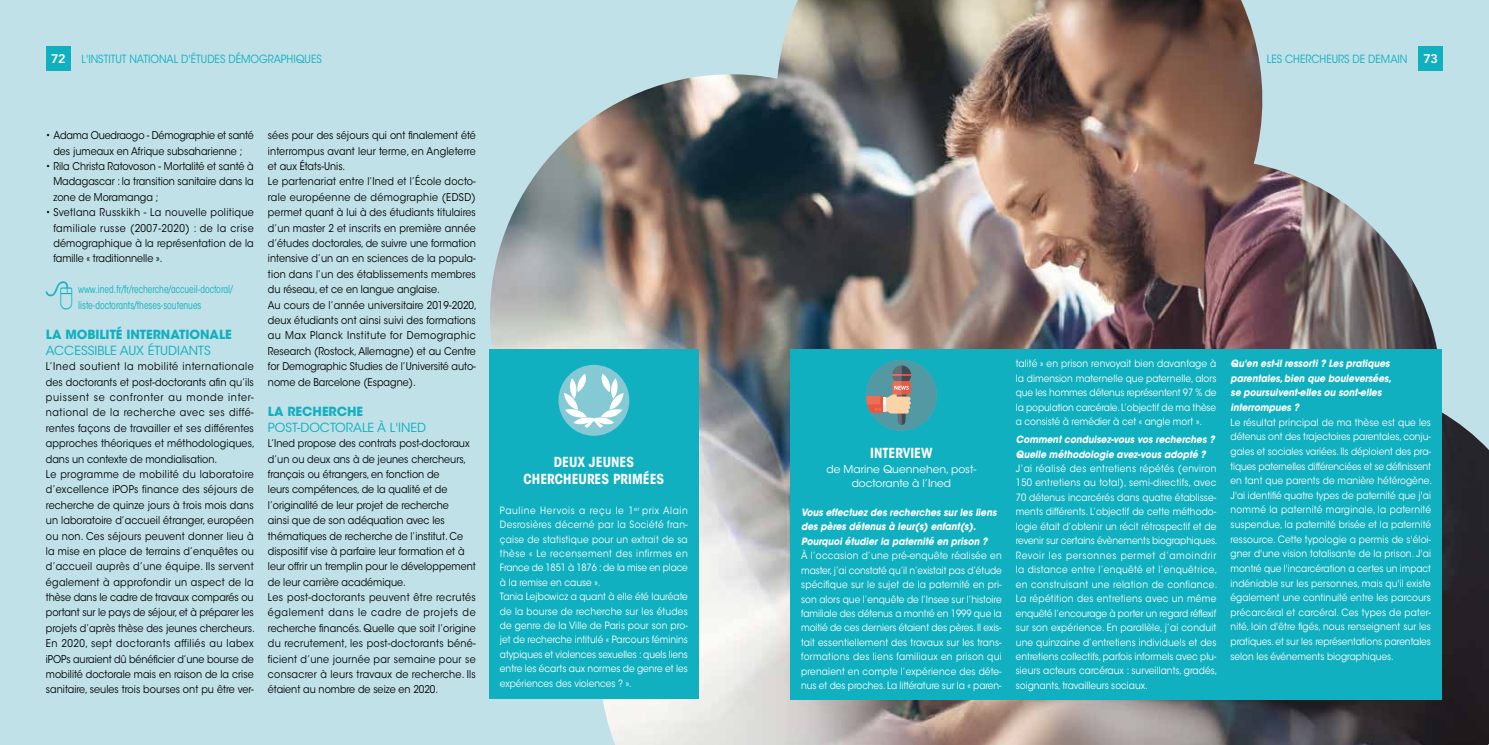
<style>
.page{position:relative;width:1489px;height:745px;background:#fff}
.page>*{position:absolute;margin:0;border:0;box-sizing:border-box;transform-origin:0 0}
.t1{font:700 condensed 13.75px/17.5px "ITC Avant Garde Std";color:#fff;text-align:center}
.t2{font:12.5px "ITC Avant Garde Std";color:#11b0c0}
.t3{font:700 12.5px "ITC Avant Garde Std";color:#11b0c0}
.t4{font:800 12.5px "Avenir LT Std";color:#fff}
.t5{font:11.25px "ITC Avant Garde Std";color:#11b0c0;scale:.9 1}
.t6{font:10.62px/15.4px "ITC Avant Garde Std";letter-spacing:.005em;color:#000;scale:.9 1}
.t7{font:condensed 10.62px/15.4px "ITC Avant Garde Std";color:#11b0c0;scale:.9 1}
.t8{font:10.62px/14.4px "ITC Avant Garde Std";color:#fff;text-align:center}
.t9{font:10px/14.4px "ITC Avant Garde Std";color:#fff;text-align:justify;scale:.9 1}
.t10{font:italic 700 10px/14.6px "ITC Avant Garde Std";color:#fff;scale:.9 1}
</style>
<div class="page">
<div style="left:0;top:0;width:1488px;height:744px;background:#c0e1e7"></div>
<img style="left:490px;top:0;width:998px;height:744px">
<div style="left:46px;top:46px;width:25px;height:25px;background:#11b0c0"></div>
<div style="left:1418px;top:46px;width:24px;height:25px;background:#11b0c0"></div>
<div style="left:489px;top:349px;width:209px;height:350px;background:#11b0c0"></div>
<div style="left:558px;top:364px;width:71px;height:71px;background:#84c9d4;border-radius:50%"></div>
<svg style="left:564px;top:373px;width:59px;height:54px"></svg>
<div style="left:790px;top:349px;width:651px;height:350px;background:#11b0c0"></div>
<svg style="left:866px;top:359px;width:70px;height:71px"></svg>
<p class="t4" style="left:51px;top:51px;width:16px">72</p>
<p class="t5" style="left:81px;top:52px;width:268px">L'INSTITUT NATIONAL D'ÉTUDES DÉMOGRAPHIQUES</p>
<p class="t4" style="left:1423px;top:51px;width:16px">73</p>
<p class="t5" style="left:1266px;top:52px;width:158px">LES CHERCHEURS DE DEMAIN</p>
<p class="t6" style="left:46px;top:128px;width:232px;text-align:center">• Adama Ouedraogo - Démographie et santé des jumeaux en Afrique subsaharienne ;</p>
<p class="t6" style="left:53px;top:158px;width:224px;text-align:justify;text-indent:-7px">• Rila Christa Ratovoson - Mortalité et santé à Madagascar : la transition sanitaire dans la zone de Moramanga ;</p>
<p class="t6" style="left:53px;top:205px;width:224px;text-align:justify;text-indent:-7px">• Svetlana Russkikh - La nouvelle politique familiale russe (2007-2020) : de la crise démographique à la représentation de la famille « traditionnelle ».</p>
<p class="t7" style="left:78px;top:281px;width:174px">www.ined.fr/fr/recherche/accueil-doctoral/ liste-doctorants/theses-soutenues</p>
<p class="t3" style="left:46px;top:326px;width:187px">LA MOBILITÉ INTERNATIONALE</p>
<p class="t2" style="left:46px;top:342px;width:166px">ACCESSIBLE AUX ÉTUDIANTS</p>
<p class="t6" style="left:46px;top:358px;width:234px">L’Ined soutient la mobilité internationale des doctorants et post-doctorants afin qu’ils puissent se confronter au monde inter&shy;national de la recherche avec ses diffé&shy;rentes façons de travailler et ses différentes approches théoriques et méthodologiques, dans un contexte de mondialisation.<br>Le programme de mobilité du laboratoire d’excellence iPOPs finance des séjours de recherche de quinze jours à trois mois dans un laboratoire d’accueil étranger, européen ou non. Ces séjours peuvent donner lieu à la mise en place de terrains d’enquêtes ou d’accueil auprès d’une équipe. Ils servent également à approfondir un aspect de la thèse dans le cadre de travaux comparés ou portant sur le pays de séjour, et à préparer les projets d’après thèse des jeunes chercheurs.<br>En 2020, sept doctorants affiliés au labex iPOPs auraient dû bénéficier d’une bourse de mobilité doctorale mais en raison de la crise sanitaire, seules trois bourses ont pu être ver-</p>
<p class="t6" style="left:268px;top:128px;width:234px">sées pour des séjours qui ont finalement été interrompus avant leur terme, en Angleterre et aux États-Unis.<br>Le partenariat entre l’Ined et l’École docto&shy;rale européenne de démographie (EDSD) permet quant à lui à des étudiants titulaires d’un master 2 et inscrits en première année d’études doctorales, de suivre une formation intensive d’un an en sciences de la popula&shy;tion dans l’un des établissements membres du réseau, et ce en langue anglaise.<br>Au cours de l’année universitaire 2019-2020, deux étudiants ont ainsi suivi des formations au Max Planck Institute for Demographic Research (Rostock, Allemagne) et au Centre for Demographic Studies de l’Université auto&shy;nome de Barcelone (Espagne).</p>
<p class="t3" style="left:268px;top:403px;width:97px">LA RECHERCHE</p>
<p class="t2" style="left:268px;top:419px;width:160px">POST-DOCTORALE À L'INED</p>
<p class="t6" style="left:268px;top:435px;width:232px">L’Ined propose des contrats post-doctoraux d’un ou deux ans à de jeunes chercheurs, français ou étrangers, en fonction de<br>leurs compétences, de la qualité et de l’originalité de leur projet de recherche<br>ainsi que de son adéquation avec les thématiques de recherche de l’institut. Ce dispositif vise à parfaire leur formation et à leur offrir un tremplin pour le développement de leur carrière académique.<br>Les post-doctorants peuvent être recrutés également dans le cadre de projets de recherche financés. Quelle que soit l’origine du recrutement, les post-doctorants béné&shy;ficient d’une journée par semaine pour se consacrer à leurs travaux de recherche. Ils étaient au nombre de seize en 2020.</p>
<h1 class="t1" style="left:523px;top:452px;width:142px">DEUX JEUNES<br>CHERCHEURES PRIMÉES</h1>
<p class="t9" style="left:500px;top:503px;width:210px;text-align:left">Pauline Hervois a reçu le 1<sup>er</sup> prix Alain Desrosières décerné par la Société fran&shy;çaise de statistique pour un extrait de sa thèse « Le recensement des infirmes en France de 1851 à 1876 : de la mise en place à la remise en cause ».<br>Tania Lejbowicz a quant à elle été lauréate de la bourse de recherche sur les études de genre de la Ville de Paris pour son pro&shy;jet de recherche intitulé « Parcours féminins atypiques et violences sexuelles : quels liens entre les écarts aux normes de genre et les expériences des violences ? ».</p>
<h1 class="t1" style="left:870px;top:444px;width:64px">INTERVIEW</h1>
<p class="t8" style="left:826px;top:461px;width:151px">de Marine Quennehen, post&shy;doctorante à l’Ined</p>
<p class="t10" style="left:801px;top:505px;width:218px">Vous effectuez des recherches sur les liens des pères détenus à leur(s) enfant(s).<br>Pourquoi étudier la paternité en prison ?</p>
<p class="t9" style="left:801px;top:548px;width:224px">À l’occasion d’une pré-enquête réalisée en master, j’ai constaté qu’il n’existait pas d’étude spécifique sur le sujet de la paternité en pri&shy;son alors que l’enquête de l’Insee sur l’histoire familiale des détenus a montré en 1999 que la moitié de ces derniers étaient des pères. Il exis&shy;tait essentiellement des travaux sur les trans&shy;formations des liens familiaux en prison qui prenaient en compte l’expérience des déte&shy;nus et des proches. La littérature sur la « paren-</p>
<p class="t9" style="left:1015px;top:356px;width:224px">talité » en prison renvoyait bien davantage à la dimension maternelle que paternelle, alors que les hommes détenus représentent 97 % de la population carcérale. L’objectif de ma thèse a consisté à remédier à cet « angle mort ».</p>
<p class="t10" style="left:1015px;top:432px;width:222px">Comment conduisez-vous vos recherches ?<br>Quelle méthodologie avez-vous adopté ?</p>
<p class="t9" style="left:1015px;top:461px;width:225px">J’ai réalisé des entretiens répétés (environ 150 entretiens au total), semi-directifs, avec 70 détenus incarcérés dans quatre établisse&shy;ments différents. L’objectif de cette méthodo&shy;logie était d’obtenir un récit rétrospectif et de revenir sur certains évènements biographiques.<br>Revoir les personnes permet d’amoindrir la distance entre l’enquêté et l’enquêtrice, en construisant une relation de confiance.<br>La répétition des entretiens avec un même enquêté l’encourage à porter un regard réflexif sur son expérience. En parallèle, j’ai conduit une quinzaine d’entretiens individuels et des entretiens collectifs, parfois informels avec plu&shy;sieurs acteurs carcéraux : surveillants, gradés, soignants, travailleurs sociaux.</p>
<p class="t10" style="left:1230px;top:356px;width:180px">Qu'en est-il ressorti ? Les pratiques parentales, bien que bouleversées, se poursuivent-elles ou sont-elles interrompues ?</p>
<p class="t9" style="left:1230px;top:414px;width:225px;text-align:left">Le résultat principal de ma thèse est que les détenus ont des trajectoires parentales, conju&shy;gales et sociales variées. Ils déploient des pra&shy;tiques paternelles différenciées et se définissent en tant que parents de manière hétérogène.<br>J'ai identifié quatre types de paternité que j'ai nommé la paternité marginale, la paternité suspendue, la paternité brisée et la paternité ressource. Cette typologie a permis de s'éloi&shy;gner d'une vision totalisante de la prison. J'ai montré que l'incarcération a certes un impact indéniable sur les personnes, mais qu'il existe également une continuité entre les parcours précarcéral et carcéral. Ces types de pater&shy;nité, loin d'être figés, nous renseignent sur les pratiques. et sur les représentations parentales selon les événements biographiques.</p>
</div>
